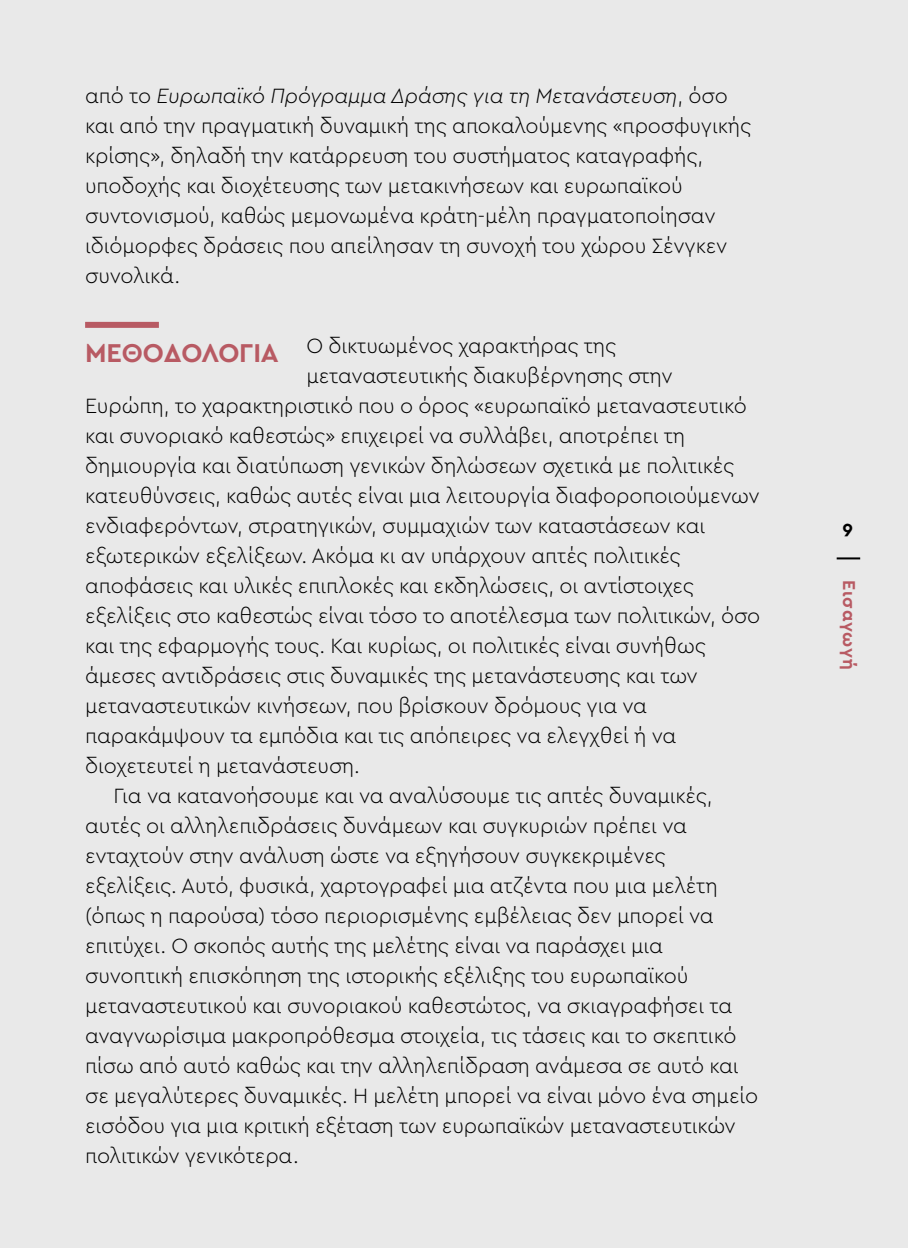
<style>
.page{position:relative;width:908px;height:1248px;background:#fff}
.page>*{position:absolute;margin:0;border:0;box-sizing:border-box;transform-origin:0 0}
.t1{font:300 21.6px/30px "Cera PRO";letter-spacing:-.005em;color:#000}
.t2{font:700 19px "Cera Pro";color:#000}
.t3{font:700 18px "Cera Pro";letter-spacing:.04em;color:#b85a63}
.s1{font-style:italic}
.s2{font-family:"Cera Pro";font-weight:700;font-size:27px;color:#b85a63}
</style>
<div class="page">
<div style="left:0;top:0;width:907px;height:1247px;background:#e9e9e9"></div>
<hr style="left:836px;top:557px;width:23px;height:2px;background:#000">
<div style="left:85px;top:322px;width:74px;height:6px;background:#b85a63"></div>
<p class="t1" style="left:85px;top:79px;width:667px">από το <span class="s1">Ευρωπαϊκό Πρόγραμμα Δράσης για τη Μετανάστευση</span>, όσο και από την πραγματική δυναμική της αποκαλούμενης «προσφυγικής κρίσης», δηλαδή την κατάρρευση του συστήματος καταγραφής, υποδοχής και διοχέτευσης των μετακινήσεων και ευρωπαϊκού συντονισμού, καθώς μεμονωμένα κράτη-μέλη πραγματοποίησαν ιδιόμορφες δράσεις που απείλησαν τη συνοχή του χώρου Σένγκεν συνολικά.</p>
<p class="t1" style="left:85px;top:329px;width:532px"><span class="s2">ΜΕΘΟΔΟΛΟΓΙΑ</span> Ο δικτυωμένος χαρακτήρας της</p>
<p class="t1" style="left:306px;top:359px;width:367px">μεταναστευτικής διακυβέρνησης στην</p>
<p class="t1" style="left:85px;top:389px;width:663px">Ευρώπη, το χαρακτηριστικό που ο όρος «ευρωπαϊκό μεταναστευτικό</p>
<p class="t1" style="left:85px;top:419px;width:601px">και συνοριακό καθεστώς» επιχειρεί να συλλάβει, αποτρέπει τη</p>
<p class="t1" style="left:85px;top:449px;width:650px">δημιουργία και διατύπωση γενικών δηλώσεων σχετικά με πολιτικές</p>
<p class="t1" style="left:85px;top:479px;width:675px">κατευθύνσεις, καθώς αυτές είναι μια λειτουργία διαφοροποιούμενων</p>
<p class="t1" style="left:85px;top:509px;width:621px">ενδιαφερόντων, στρατηγικών, συμμαχιών των καταστάσεων και</p>
<p class="t1" style="left:85px;top:539px;width:597px">εξωτερικών εξελίξεων. Ακόμα κι αν υπάρχουν απτές πολιτικές</p>
<p class="t1" style="left:85px;top:569px;width:610px">αποφάσεις και υλικές επιπλοκές και εκδηλώσεις, οι αντίστοιχες</p>
<p class="t1" style="left:85px;top:599px;width:676px">εξελίξεις στο καθεστώς είναι τόσο το αποτέλεσμα των πολιτικών, όσο</p>
<p class="t1" style="left:85px;top:629px;width:622px">και της εφαρμογής τους. Και κυρίως, οι πολιτικές είναι συνήθως</p>
<p class="t1" style="left:85px;top:659px;width:614px">άμεσες αντιδράσεις στις δυναμικές της μετανάστευσης και των</p>
<p class="t1" style="left:85px;top:689px;width:563px">μεταναστευτικών κινήσεων, που βρίσκουν δρόμους για να</p>
<p class="t1" style="left:85px;top:719px;width:592px">παρακάμψουν τα εμπόδια και τις απόπειρες να ελεγχθεί ή να</p>
<p class="t1" style="left:85px;top:749px;width:276px">διοχετευτεί η μετανάστευση.</p>
<p class="t1" style="left:113px;top:779px;width:600px">Για να κατανοήσουμε και να αναλύσουμε τις απτές δυναμικές,</p>
<p class="t1" style="left:85px;top:809px;width:603px">αυτές οι αλληλεπιδράσεις δυνάμεων και συγκυριών πρέπει να</p>
<p class="t1" style="left:85px;top:839px;width:582px">ενταχτούν στην ανάλυση ώστε να εξηγήσουν συγκεκριμένες</p>
<p class="t1" style="left:85px;top:869px;width:634px">εξελίξεις. Αυτό, φυσικά, χαρτογραφεί μια ατζέντα που μια μελέτη</p>
<p class="t1" style="left:85px;top:899px;width:630px">(όπως η παρούσα) τόσο περιορισμένης εμβέλειας δεν μπορεί να</p>
<p class="t1" style="left:85px;top:929px;width:579px">επιτύχει. Ο σκοπός αυτής της μελέτης είναι να παράσχει μια</p>
<p class="t1" style="left:85px;top:959px;width:604px">συνοπτική επισκόπηση της ιστορικής εξέλιξης του ευρωπαϊκού</p>
<p class="t1" style="left:85px;top:989px;width:648px">μεταναστευτικού και συνοριακού καθεστώτος, να σκιαγραφήσει τα</p>
<p class="t1" style="left:85px;top:1019px;width:652px">αναγνωρίσιμα μακροπρόθεσμα στοιχεία, τις τάσεις και τo σκεπτικό</p>
<p class="t1" style="left:85px;top:1049px;width:655px">πίσω από αυτό καθώς και την αλληλεπίδραση ανάμεσα σε αυτό και</p>
<p class="t1" style="left:85px;top:1079px;width:674px">σε μεγαλύτερες δυναμικές. Η μελέτη μπορεί να είναι μόνο ένα σημείο</p>
<p class="t1" style="left:85px;top:1109px;width:652px">εισόδου για μια κριτική εξέταση των ευρωπαϊκών μεταναστευτικών</p>
<p class="t1" style="left:85px;top:1139px;width:215px">πολιτικών γενικότερα.</p>
<p class="t2" style="left:842px;top:515px;width:12px">9</p>
<p class="t3" style="left:860px;top:580px;width:91px;rotate:90deg">Εισαγωγή</p>
</div>
